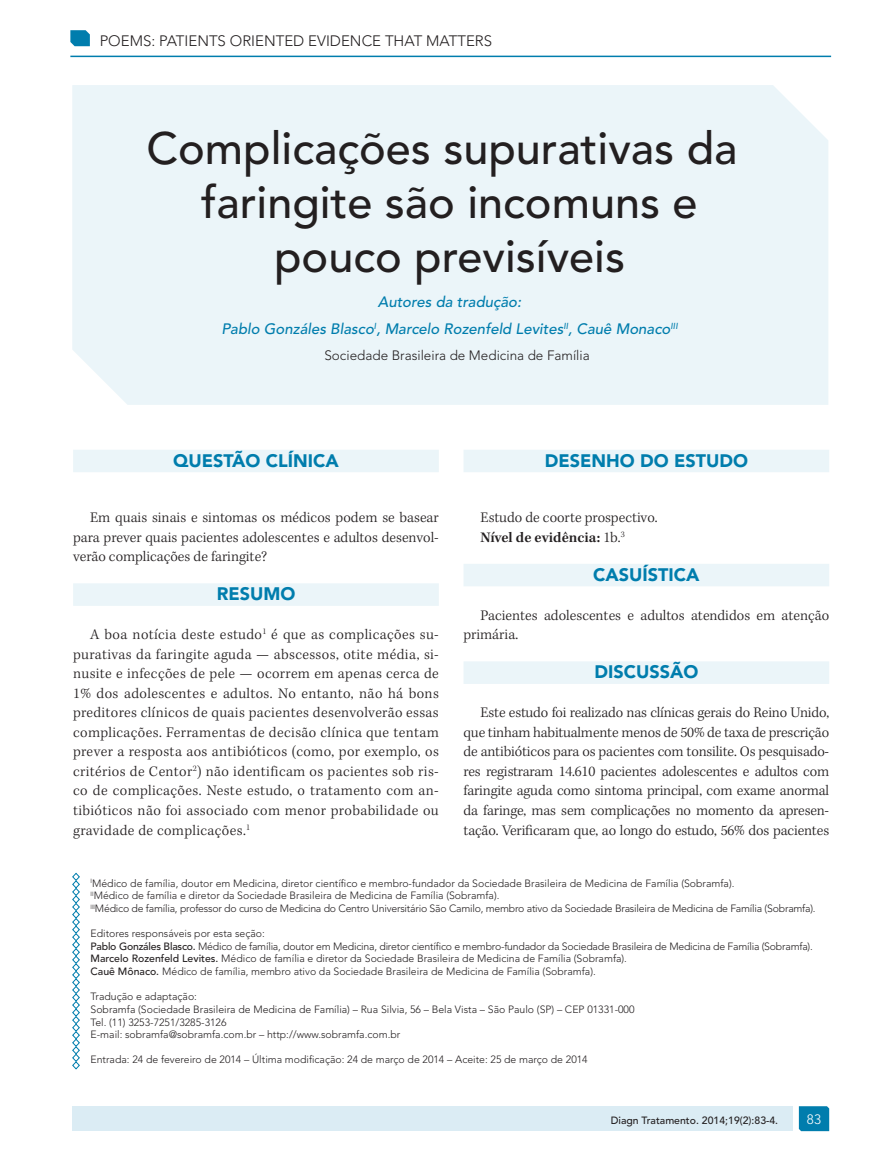
<style>
.page{position:relative;width:893px;height:1170px;background:#fff}
.page>*{position:absolute;margin:0;border:0;box-sizing:border-box;transform-origin:0 0}
.z01_0_titulo{font:500 45px/54px "Avenir LT Std";color:#231f20;text-align:center}
.z04_0_sub1{font:900 18px "Avenir LT Std";color:#007dad}
.z05_0_texto_txt{font:300 15px/19.5px "Kepler Std";color:#231f20;text-align:justify}
.z02_0_autores{font:italic 500 15px "Avenir LT Std";color:#007dad}
.t1{font:300 15px "Avenir LT Std";color:#231f20}
.z05_0_texto_txt-2{font:600 15px "Kepler Std";letter-spacing:.005em;color:#231f20}
.z02_4_instituicao{font:300 13.5px "Avenir LT Std";color:#231f20}
.t2{font:300 13.5px "Avenir LT Std";color:#fff}
.z02_3_autores_titula{font:300 10.5px "Avenir LT Std";color:#231f20}
.z02_3_autores_titula-2{font:300 10.5px "Avenir LT Std";letter-spacing:-.02em;color:#231f20}
.z08_1_rodape{font:500 10.5px "Avenir LT Std";color:#231f20}
.s1{font-weight:300}
.s2{font-weight:500}
</style>
<div class="page">
<div style="left:72px;top:85px;width:756px;height:320px;background:#ebf5f9"></div>
<div style="left:73px;top:449px;width:366px;height:23px;background:#ebf5f9"></div>
<div style="left:73px;top:583px;width:366px;height:22px;background:#ebf5f9"></div>
<div style="left:463px;top:449px;width:366px;height:23px;background:#ebf5f9"></div>
<div style="left:463px;top:563px;width:366px;height:23px;background:#ebf5f9"></div>
<div style="left:463px;top:661px;width:366px;height:22px;background:#ebf5f9"></div>
<svg style="left:72px;top:872px;width:8px;height:197px"></svg>
<svg style="left:70px;top:30px;width:20px;height:16px"></svg>
<hr style="left:70px;top:56px;width:761px;height:1px;background:#007dad">
<svg style="left:799px;top:1106px;width:30px;height:24px"></svg>
<div style="left:72px;top:1106px;width:721px;height:24px;background:#dbecf4"></div>
<p class="t1" style="left:100px;top:32px;width:394px">POEMS: PATIENTS ORIENTED EVIDENCE THAT MATTERS</p>
<p class="z01_0_titulo" style="left:147px;top:122px;width:592px">Complicações supurativas da faringite são incomuns e pouco previsíveis</p>
<p class="z02_0_autores" style="left:378px;top:293px;width:145px">Autores da tradução:</p>
<p class="z02_0_autores" style="left:221px;top:319px;width:458px">Pablo Gonzáles Blasco<sup>I</sup>, Marcelo Rozenfeld Levites<sup>II</sup>, Cauê Monaco<sup>III</sup></p>
<p class="z02_4_instituicao" style="left:324px;top:347px;width:267px">Sociedade Brasileira de Medicina de Família</p>
<p class="z04_0_sub1" style="left:173px;top:449px;width:167px">QUESTÃO CLÍNICA</p>
<p class="z05_0_texto_txt" style="left:73px;top:508px;width:367px;text-indent:17px">Em quais sinais e sintomas os médicos podem se basear para prever quais pacientes adolescentes e adultos desenvol&shy;verão complicações de faringite?</p>
<p class="z04_0_sub1" style="left:217px;top:583px;width:80px">RESUMO</p>
<p class="z05_0_texto_txt" style="left:73px;top:625px;width:367px;text-indent:17px">A boa notícia deste estudo<sup>1</sup> é que as complicações su&shy;purativas da faringite aguda — abscessos, otite média, si&shy;nusite e infecções de pele — ocorrem em apenas cerca de 1% dos adolescentes e adultos. No entanto, não há bons preditores clínicos de quais pacientes desenvolverão essas complicações. Ferramentas de decisão clínica que tentam prever a resposta aos antibióticos (como, por exemplo, os critérios de Centor<sup>2</sup>) não identificam os pacientes sob ris&shy;co de complicações. Neste estudo, o tratamento com an&shy;tibióticos não foi associado com menor probabilidade ou gravidade de complicações.<sup>1</sup></p>
<p class="z04_0_sub1" style="left:545px;top:449px;width:205px">DESENHO DO ESTUDO</p>
<p class="z05_0_texto_txt" style="left:480px;top:508px;width:179px">Estudo de coorte prospectivo.</p>
<p class="z05_0_texto_txt-2" style="left:480px;top:528px;width:146px">Nível de evidência: <span class="s1">1b.</span><sup>3</sup></p>
<p class="z04_0_sub1" style="left:593px;top:563px;width:108px">CASUÍSTICA</p>
<p class="z05_0_texto_txt" style="left:463px;top:606px;width:367px;text-indent:17px">Pacientes adolescentes e adultos atendidos em atenção primária.</p>
<p class="z04_0_sub1" style="left:594px;top:661px;width:105px">DISCUSSÃO</p>
<p class="z05_0_texto_txt" style="left:463px;top:703px;width:367px;text-indent:17px">Este estudo foi realizado nas clínicas gerais do Reino Unido, que tinham habitualmente menos de 50% de taxa de prescrição de antibióticos para os pacientes com tonsilite. Os pesquisado&shy;res registraram 14.610 pacientes adolescentes e adultos com faringite aguda como sintoma principal, com exame anormal da faringe, mas sem complicações no momento da apresen&shy;tação. Verificaram que, ao longo do estudo, 56% dos pacientes</p>
<p class="z02_3_autores_titula" style="left:91px;top:877px;width:645px"><sup>I</sup>Médico de família, doutor em Medicina, diretor científico e membro-fundador da Sociedade Brasileira de Medicina de Família (Sobramfa).</p>
<p class="z02_3_autores_titula" style="left:91px;top:889px;width:410px"><sup>II</sup>Médico de família e diretor da Sociedade Brasileira de Medicina de Família (Sobramfa).</p>
<p class="z02_3_autores_titula-2" style="left:91px;top:902px;width:727px"><sup>III</sup>Médico de família, professor do curso de Medicina do Centro Universitário São Camilo, membro ativo da Sociedade Brasileira de Medicina de Família (Sobramfa).</p>
<p class="z02_3_autores_titula" style="left:91px;top:927px;width:176px">Editores responsáveis por esta seção:</p>
<p class="z02_3_autores_titula-2" style="left:91px;top:940px;width:724px"><span class="s2">Pablo Gonzáles Blasco.</span> Médico de família, doutor em Medicina, diretor científico e membro-fundador da Sociedade Brasileira de Medicina de Família (Sobramfa).</p>
<p class="z02_3_autores_titula" style="left:91px;top:952px;width:538px"><span class="s2">Marcelo Rozenfeld Levites.</span> Médico de família e diretor da Sociedade Brasileira de Medicina de Família (Sobramfa).</p>
<p class="z02_3_autores_titula" style="left:91px;top:965px;width:507px"><span class="s2">Cauê Mônaco.</span> Médico de família, membro ativo da Sociedade Brasileira de Medicina de Família (Sobramfa).</p>
<p class="z02_3_autores_titula" style="left:91px;top:990px;width:108px">Tradução e adaptação:</p>
<p class="z02_3_autores_titula" style="left:91px;top:1003px;width:545px">Sobramfa (Sociedade Brasileira de Medicina de Família) – Rua Silvia, 56 – Bela Vista – São Paulo (SP) – CEP 01331-000</p>
<p class="z02_3_autores_titula" style="left:91px;top:1015px;width:138px">Tel. (11) 3253-7251/3285-3126</p>
<p class="z02_3_autores_titula" style="left:91px;top:1028px;width:311px">E-mail: sobramfa@sobramfa.com.br – http://www.sobramfa.com.br</p>
<p class="z02_3_autores_titula" style="left:91px;top:1053px;width:499px">Entrada: 24 de fevereiro de 2014 – Última modificação: 24 de março de 2014 – Aceite: 25 de março de 2014</p>
<p class="z08_1_rodape" style="left:611px;top:1114px;width:169px">Diagn Tratamento. 2014;19(2):83-4.</p>
<p class="t2" style="left:807px;top:1111px;width:16px">83</p>
</div>
